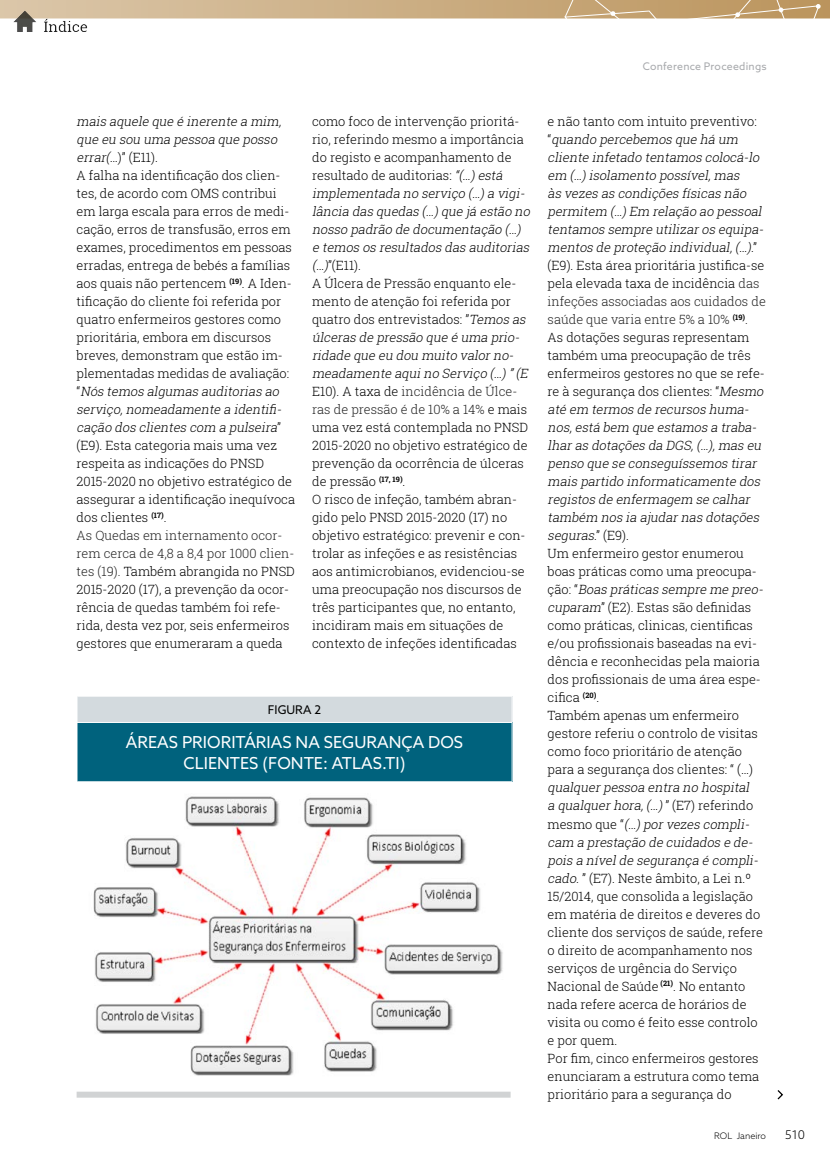
<style>
.page{position:relative;width:830px;height:1170px;background:#fff}
.page>*{position:absolute;margin:0;border:0;box-sizing:border-box;transform-origin:0 0}
.t1{font:16.5px/21px "Azo Sans";color:#fff;text-align:center}
.t2{font:300 12.75px/18px "Roboto Slab";color:#000}
.t3{font:12px "Azo Sans";color:#000}
.t4{font:300 12px "Azo Sans";color:#000}
.t5{font:10.5px "Azo Sans";letter-spacing:.02em;color:#a7a9ac}
.t6{font:300 9px "Azo Sans";color:#000}
.s1{font-style:italic}
.s2{color:#222}
</style>
<div class="page">
<svg style="left:0;top:0;width:829px;height:19px;background:#ccb087"></svg>
<svg style="left:777px;top:1090px;width:6px;height:10px"></svg>
<div style="left:77px;top:696px;width:435px;height:26px;background:#d3dade"></div>
<div style="left:77px;top:722px;width:435px;height:59px;background:#00627d"></div>
<svg style="left:511px;top:696px;width:1px;height:26px"></svg>
<hr style="left:77px;top:722px;width:1px;height:59px;background:#fff">
<hr style="left:511px;top:722px;width:1px;height:59px;background:#fff">
<svg style="left:77px;top:696px;width:1px;height:26px"></svg>
<hr style="left:77px;top:722px;width:435px;height:1px;background:#fff">
<img style="left:93px;top:796px;width:410px;height:280px">
<div style="left:77px;top:1091px;width:433px;height:6px;background:#d1d3d4"></div>
<img style="left:12px;top:6px;width:77px;height:26px">
<p class="t5" style="left:642px;top:59px;width:126px">Conference Proceedings</p>
<p class="t2" style="left:77px;top:112px;width:220px"><span class="s1">mais aquele que é inerente a mim, que eu sou uma pessoa que posso errar(…</span>) ” (E 1 1) .<br>A falha na identificação dos clien&shy;tes, de acordo com OMS contribui em larga escala para erros de medi&shy;cação, erros de transfusão, erros em exames, procedimentos em pessoas erradas, entrega de bebés a famílias aos quais não pertencem <sup>(19)</sup>. A Iden&shy;tificação do cliente foi referida por quatro enfermeiros gestores como prioritária, embora em discursos breves, demonstram que estão im&shy;plementadas medidas de avaliação: “ <span class="s1">Nós temos algumas auditorias ao serviço,nomeadamente a identifi&shy;cação dos clientes com a pulseira</span>” (E9). Esta categoria mais uma vez respeita as indicações do PNSD 2015-2020 no objetivo estratégico de assegurar a identificação inequívoca dos clientes <sup>(17)</sup>.<br><span class="s2">As Quedas em internamento ocor&shy;rem cerca de 4,8 a 8,4 por 1000 clien&shy;tes (19).</span> Também abrangida no PNSD 2015-2020 (17), a prevenção da ocor&shy;rência de quedas também foi refe&shy;rida, desta vez por, seis enfermeiros gestores que enumeraram a queda</p>
<p class="t2" style="left:312px;top:112px;width:222px">como foco de intervenção prioritá&shy;rio, referindo mesmo a importância do registo e acompanhamento de resultado de auditorias: <span class="s1">“(…)está implementada no serviço (…)a vigi&shy;lância das quedas (…)que já estão no nosso padrão de documentação (…) e temos os resultados das auditorias (…)</span>”(E11).<br>A Úlcera de Pressão enquanto ele&shy;mento de atenção foi referida por quatro dos entrevistados: ”<span class="s1">Temos as úlceras de pressão que é uma prio&shy;ridade que eu dou muito valorno&shy;meadamente aquino Serviço (…)”(E </span>E10). A taxa de <span class="s2">incidência de Úlce&shy;ras de pressão é de 10% a 14%</span> e mais uma vez está contemplada no PNSD 2015-2020 no objetivo estratégico de prevenção da ocorrência de úlceras de pressão <sup>(17,</sup> <sup>19)</sup>.<br>O risco de infeção, também abran&shy;gido pelo PNSD 2015-2020 (17) no objetivo estratégico: prevenir e con&shy;trolar as infeções e as resistências aos antimicrobianos, evidenciou-se uma preocupação nos discursos de três participantes que, no entanto, incidiram mais em situações de contexto de infeções identificadas</p>
<p class="t2" style="left:547px;top:112px;width:220px">e não tanto com intuito preventivo:<br>“ <span class="s1">quando percebemos que há um cliente infetado tentamos colocá-lo em (…)isolamento possível,mas<br>às vezes as condições físicas não permitem (…)Em relação ao pessoal tentamos sempre utilizaros equipa&shy;mentos de proteção individual,(…)</span>.” (E9). Esta área prioritária justifica-se pela elevada taxa de incidência <span class="s2">das infeções associadas aos cuidados de saúde que varia entre 5% a 10%</span> <sup>(19)</sup><span class="s2">.<br></span>As dotações seguras representam também uma preocupação de três enfermeiros gestores no que se refe&shy;re à segurança dos clientes: “<span class="s1">Mesmo até em termos de recursos huma&shy;nos,está bem que estamos a traba&shy;lharas dotações da DGS,(…),mas eu penso que se conseguíssemos tirar mais partido informaticamente dos registos de enfermagem se calhar também nos ia ajudarnas dotações seguras</span>.” ( E 9 ) .<br>Um enfermeiro gestor enumerou boas práticas como uma preocupa&shy;ç ã o : “ <span class="s1">Boas práticas sempre me preo&shy;cuparam</span>” (E2). Estas são definidas como práticas, clinicas, cientificas e/ou profissionais baseadas na evi&shy;dência e reconhecidas pela maioria dos profissionais de uma área espe&shy;cifica <sup>(20)</sup>.<br>Também apenas um enfermeiro gestore referiu o controlo de visitas como foco prioritário de atenção para a segurança dos clientes: “ (…)</p>
<p class="t2" style="left:547px;top:778px;width:217px"><span class="s1">qualquerpessoa entra no hospital a qualquerhora,(…)</span>” ( E 7) r e fe r i n d o m e s m o qu e “<span class="s1">(…)porvezes compli&shy;cam a prestação de cuidados e de&shy;pois a nívelde segurança é compli&shy;cado.</span>” (E7). Neste âmbito, a Lei n.º<br>15/2014, que consolida a legislação em matéria de direitos e deveres do cliente dos serviços de saúde, refere o direito de acompanhamento nos serviços de urgência do Serviço<br>Nacional de Saúde <sup>(21)</sup>. No entanto nada refere acerca de horários de visita ou como é feito esse controlo e por quem.<br>Por fim, cinco enfermeiros gestores enunciaram a estrutura como tema prioritário para a segurança do</p>
<p class="t3" style="left:268px;top:701px;width:55px">FIGURA 2</p>
<p class="t1" style="left:126px;top:731px;width:338px">ÁREAS PRIORITÁRIAS NA SEGURANÇA DOS<br>CLIENTES (FONTE: ATLAS.TI)</p>
<p class="t6" style="left:713px;top:1129px;width:53px">ROL Janeiro</p>
<p class="t4" style="left:784px;top:1126px;width:21px">510</p>
</div>
